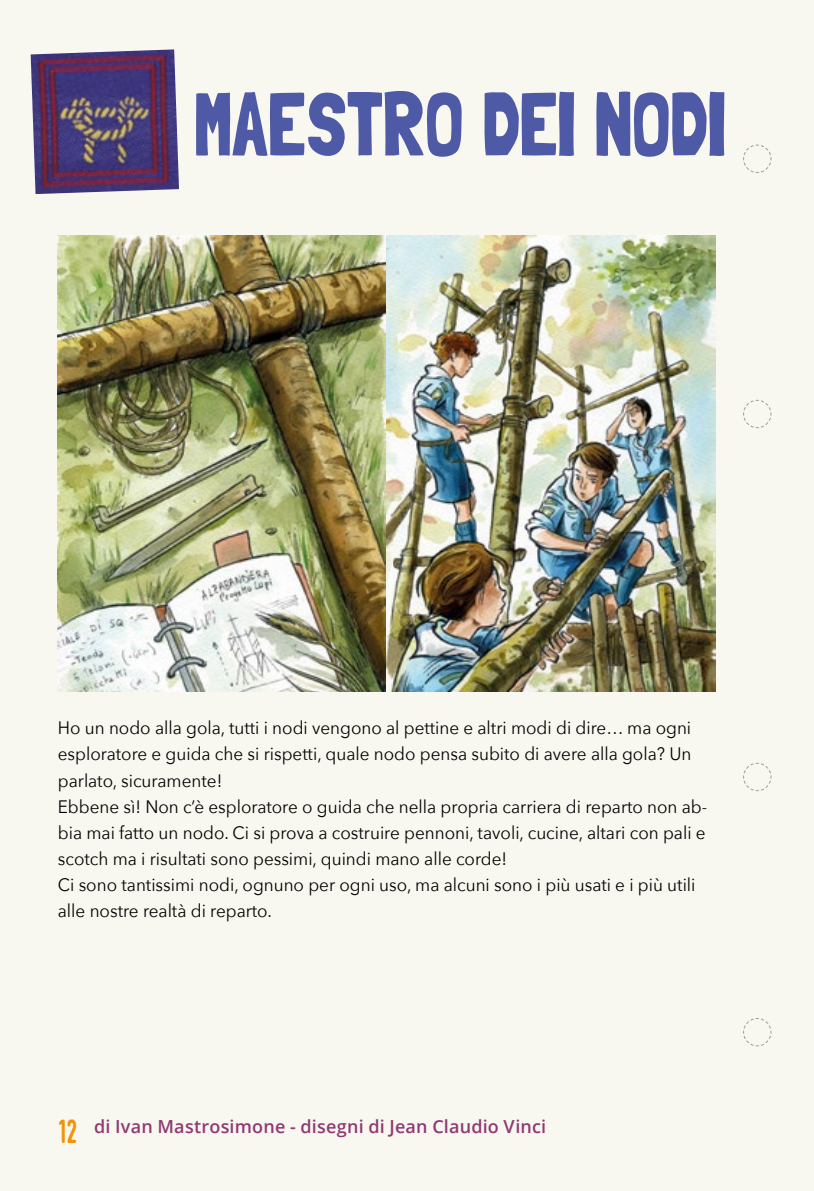
<style>
.page{position:relative;width:814px;height:1191px;background:#f9f8f0}
.page>*{position:absolute;margin:0;border:0;box-sizing:border-box;transform-origin:0 0}
.t1{font:90px "Londrina Solid";letter-spacing:-.02em;color:#4e5aa5;scale:.9 1}
.t2{font:32px "Swistblnk Monthoers";color:#f39100}
.t3{font:18px/26px "Avenir Next";color:#000;scale:.95 1}
.t4{font:600 18px "Open Sans";letter-spacing:.01em;color:#903974}
</style>
<div class="page">
<svg style="left:743px;top:144px;width:29px;height:29px"></svg>
<svg style="left:743px;top:399px;width:29px;height:30px"></svg>
<svg style="left:743px;top:762px;width:29px;height:29px"></svg>
<svg style="left:743px;top:1018px;width:29px;height:28px"></svg>
<img style="left:31px;top:49px;width:148px;height:145px">
<img style="left:58px;top:235px;width:657px;height:457px">
<h1 class="t1" style="left:193px;top:71px;width:86px">MAESTRO</h1>
<h1 class="t1" style="left:481px;top:71px;width:269px">DEI NODI</h1>
<p class="t3" style="left:58px;top:714px;width:685px">Ho un nodo alla gola, tutti i nodi vengono al pettine e altri modi di dire… ma ogni esploratore e guida che si rispetti, quale nodo pensa subito di avere alla gola? Un parlato, sicuramente!<br>Ebbene sì! Non c’è esploratore o guida che nella propria carriera di reparto non ab&shy;bia mai fatto un nodo. Ci si prova a costruire pennoni, tavoli, cucine, altari con pali e scotch ma i risultati sono pessimi, quindi mano alle corde!<br>Ci sono tantissimi nodi, ognuno per ogni uso, ma alcuni sono i più usati e i più utili alle nostre realtà di reparto.</p>
<h2 class="t2" style="left:58px;top:1112px;width:21px">12</h2>
<p class="t4" style="left:94px;top:1114px;width:453px">di Ivan Mastrosimone - disegni di Jean Claudio Vinci</p>
</div>
